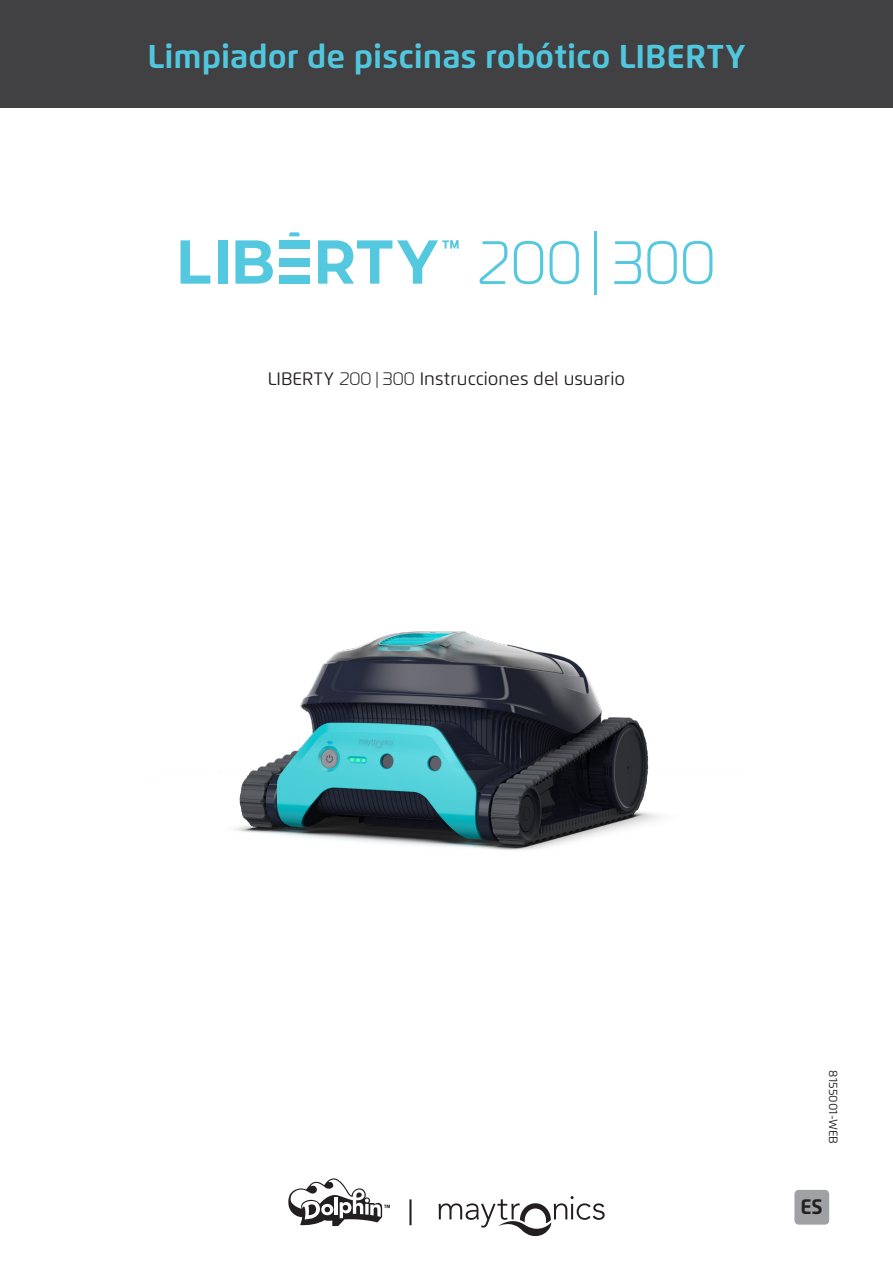
<style>
.page{position:relative;width:893px;height:1263px;background:#fff}
.page>*{position:absolute;margin:0;border:0;box-sizing:border-box;transform-origin:0 0}
.t1{font:700 33px "Flexo";color:#51c7df}
.t2{font:700 21px "Flexo";color:#231f20;scale:.96 1}
.t3{font:18px "Flexo";color:#231f20}
.t4{font:12px "Flexo";color:#231f20}
.s1{font-family:"Magistral";font-weight:300}
</style>
<div class="page">
<div style="left:0;top:0;width:893px;height:108px;background:#414042"></div>
<img style="left:235px;top:631px;width:425px;height:219px">
<svg style="left:439px;top:1196px;width:166px;height:41px"></svg>
<hr style="left:409px;top:1199px;width:3px;height:26px;background:#231f20">
<svg style="left:288px;top:1178px;width:102px;height:48px"></svg>
<svg style="left:614px;top:241px;width:27px;height:43px"></svg>
<svg style="left:647px;top:241px;width:30px;height:43px"></svg>
<svg style="left:683px;top:241px;width:29px;height:43px"></svg>
<svg style="left:181px;top:240px;width:29px;height:44px"></svg>
<div style="left:218px;top:240px;width:9px;height:44px;background:#54c8df"></div>
<svg style="left:235px;top:240px;width:38px;height:44px"></svg>
<svg style="left:318px;top:240px;width:141px;height:44px"></svg>
<div style="left:279px;top:240px;width:31px;height:8px;background:#54c8df"></div>
<div style="left:279px;top:276px;width:31px;height:8px;background:#54c8df"></div>
<div style="left:279px;top:258px;width:31px;height:8px;background:#54c8df"></div>
<svg style="left:289px;top:232px;width:10px;height:4px"></svg>
<svg style="left:480px;top:241px;width:27px;height:43px"></svg>
<svg style="left:514px;top:241px;width:29px;height:43px"></svg>
<svg style="left:549px;top:241px;width:30px;height:43px"></svg>
<hr style="left:595px;top:231px;width:2px;height:63px;background:#54c8df">
<div style="left:794px;top:1190px;width:35px;height:34px;background:#a0a1a5;border-radius:4px"></div>
<h1 class="t1" style="left:147px;top:37px;width:600px">Limpiador de piscinas robótico LIBERTY</h1>
<p class="t3" style="left:268px;top:367px;width:359px">LIBERTY <span class="s1">200 | 300</span> Instrucciones del usuario</p>
<p class="t4" style="left:841px;top:1070px;width:75px;rotate:90deg">8155001-WEB</p>
<p class="t2" style="left:800px;top:1194px;width:25px">ES</p>
</div>
